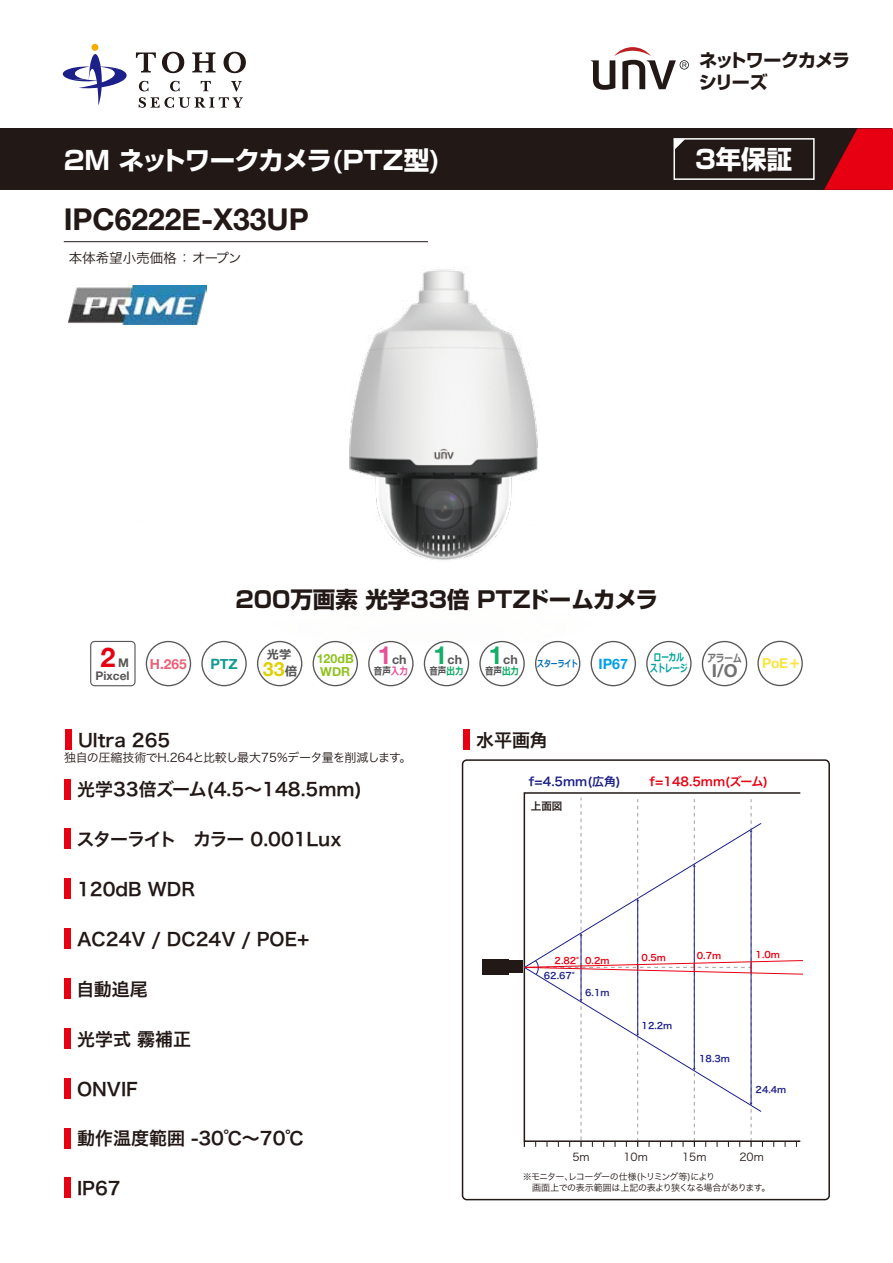
<style>
.page{position:relative;width:893px;height:1263px;background:#fff}
.page>*{position:absolute;margin:0;border:0;box-sizing:border-box;transform-origin:0 0}
.t1{font:700 30px "Helvetica Neue";color:#221815}
.t2{font:700 27px "Helvetica Neue";color:#e60012}
.t3{font:700 25.5px "Shin Go Pro";letter-spacing:-.02em;color:#fff}
.t4{font:700 22.5px "Shin Go Pro";color:#221815}
.t5{font:700 19.5px "Helvetica Neue";color:#dfd000}
.t6{font:18px "Hira Kaku Pro N W6";color:#221815}
.t7{font:18px "Hira Kaku Pro N W6";letter-spacing:-.05em;color:#221815}
.t8{font:700 18px/22.2px "Shin Go Pro";letter-spacing:-.055em;color:#221815}
.t9{font:700 17.85px "Helvetica Neue";color:#727171}
.t10{font:700 14.25px "Helvetica Neue";color:#00a0e9}
.t11{font:700 14.25px "Helvetica Neue";color:#129a92}
.t12{font:700 13.8px "Helvetica Neue";color:#ea6176}
.t13{font:700 13.8px "Helvetica Neue";color:#fae53d}
.t14{font:13.5px "Hira Kaku Pro N W3";color:#221815}
.t15{font:700 12.45px "Helvetica Neue";color:#595757}
.t16{font:700 12.45px/12.5px "Helvetica Neue";color:#8fc31f}
.t17{font:700 12.3px "Meiryo";color:#595757}
.t18{font:12px "Hira Kaku Pro N W3";letter-spacing:-.04em;color:#221815}
.t19{font:12px "Hira Kaku Pro N W6";color:#e60012}
.t20{font:12px "Hira Kaku Pro N W6";color:#1d2088}
.t21{font:700 11.85px "Helvetica Neue";color:#595757}
.t22{font:10.8px "Hira Kaku Pro N W3";color:#221815}
.t23{font:700 10.65px "Meiryo";color:#595757;scale:.8 1}
.t24{font:700 10.65px/10.6px "Meiryo";color:#00a29a;text-align:center;scale:.7 1}
.t25{font:700 10.65px "Meiryo";color:#727171;scale:.8 1}
.t26{font:10.5px "Hira Kaku Pro N W6";color:#221815}
.t27{font:700 9.15px "Meiryo";color:#036eb8;scale:.74 1}
.t28{font:9px/10.8px "Hira Kaku Pro N W3";letter-spacing:-.055em;color:#221815}
.t29{font:9px "Hira Kaku Pro N W6";color:#1d2088}
.t30{font:9px "Hira Kaku Pro N W6";color:#e60012}
.s1{font-size:24.9px;color:#e85298}
.s2{font-size:24.9px;color:#13ae67}
.s3{font-family:"Meiryo"}
.s4{color:#13ae67}
.s5{font-family:"Meiryo";font-size:12.45px;color:#595757}
.s6{color:#e85298}
</style>
<div class="page">
<img style="left:91px;top:242px;width:692px;height:399px">
<div style="left:0;top:128px;width:892px;height:62px;background:#221815"></div>
<svg style="left:824px;top:128px;width:69px;height:62px"></svg>
<svg style="left:590px;top:47px;width:99px;height:43px"></svg>
<div style="left:91px;top:44px;width:7px;height:7px;background:#f7ab00;border-radius:50%"></div>
<svg style="left:62px;top:50px;width:65px;height:55px"></svg>
<svg style="left:139px;top:81px;width:9px;height:10px"></svg>
<svg style="left:170px;top:81px;width:10px;height:10px"></svg>
<svg style="left:201px;top:81px;width:10px;height:10px"></svg>
<svg style="left:231px;top:81px;width:11px;height:10px"></svg>
<svg style="left:139px;top:97px;width:104px;height:11px"></svg>
<svg style="left:136px;top:52px;width:20px;height:21px"></svg>
<svg style="left:162px;top:52px;width:22px;height:21px"></svg>
<svg style="left:192px;top:52px;width:24px;height:20px"></svg>
<svg style="left:224px;top:52px;width:22px;height:21px"></svg>
<div style="left:463px;top:729px;width:6px;height:21px;background:#e60012"></div>
<div style="left:482px;top:959px;width:26px;height:16px;background:#221815"></div>
<div style="left:508px;top:961px;width:15px;height:12px;background:#221815"></div>
<div style="left:462px;top:759px;width:368px;height:441px;border:2px solid #221815;border-radius:4px"></div>
<div style="left:65px;top:729px;width:6px;height:21px;background:#e60012"></div>
<div style="left:64px;top:779px;width:6px;height:20px;background:#e60012"></div>
<div style="left:64px;top:828px;width:6px;height:21px;background:#e60012"></div>
<div style="left:64px;top:878px;width:6px;height:21px;background:#e60012"></div>
<div style="left:64px;top:928px;width:6px;height:21px;background:#e60012"></div>
<div style="left:64px;top:978px;width:6px;height:21px;background:#e60012"></div>
<div style="left:64px;top:1078px;width:6px;height:20px;background:#e60012"></div>
<div style="left:64px;top:1128px;width:6px;height:20px;background:#e60012"></div>
<div style="left:64px;top:1177px;width:6px;height:21px;background:#e60012"></div>
<div style="left:64px;top:1028px;width:6px;height:21px;background:#e60012"></div>
<svg style="left:524px;top:797px;width:279px;height:350px"></svg>
<hr style="left:64px;top:241px;width:364px;height:1px;background:#221815">
<img style="left:69px;top:286px;width:138px;height:38px">
<div style="left:673px;top:138px;width:142px;height:42px;border:2px solid #fff"></div>
<svg style="left:675px;top:139px;width:10px;height:10px"></svg>
<svg style="left:591px;top:641px;width:45px;height:45px"></svg>
<svg style="left:757px;top:641px;width:46px;height:45px"></svg>
<svg style="left:90px;top:641px;width:46px;height:45px"></svg>
<svg style="left:479px;top:641px;width:46px;height:45px"></svg>
<svg style="left:702px;top:641px;width:45px;height:45px"></svg>
<svg style="left:646px;top:641px;width:46px;height:45px"></svg>
<svg style="left:257px;top:641px;width:45px;height:45px"></svg>
<svg style="left:313px;top:641px;width:45px;height:45px"></svg>
<svg style="left:201px;top:641px;width:46px;height:45px"></svg>
<svg style="left:146px;top:641px;width:45px;height:45px"></svg>
<svg style="left:535px;top:641px;width:45px;height:45px"></svg>
<svg style="left:368px;top:641px;width:46px;height:45px"></svg>
<svg style="left:424px;top:641px;width:45px;height:45px"></svg>
<h3 class="t3" style="left:64px;top:140px;width:378px">2M ネットワークカメラ(PTZ型)</h3>
<h1 class="t1" style="left:64px;top:196px;width:247px">IPC6222E-X33UP</h1>
<p class="t14" style="left:69px;top:246px;width:174px">本体希望小売価格 ： オープン</p>
<p class="t8" style="left:699px;top:47px;width:153px">ネットワークカメラシリーズ</p>
<h3 class="t3" style="left:695px;top:139px;width:99px">3年保証</h3>
<p class="t4" style="left:235px;top:582px;width:424px">200万画素 光学33倍 PTZドームカメラ</p>
<p class="t15" style="left:378px;top:650px;width:30px"><span class="s1">1</span>ch</p>
<p class="t15" style="left:433px;top:650px;width:30px"><span class="s2">1</span>ch</p>
<p class="t15" style="left:489px;top:650px;width:30px"><span class="s2">1</span>ch</p>
<p class="t25" style="left:707px;top:650px;width:44px">アラーム</p>
<p class="t9" style="left:712px;top:657px;width:27px">I/O</p>
<h2 class="t2" style="left:101px;top:636px;width:17px">2</h2>
<p class="t21" style="left:118px;top:653px;width:12px">M</p>
<p class="t10" style="left:598px;top:652px;width:31px">IP67</p>
<p class="t13" style="left:762px;top:653px;width:41px">PoE<span class="s3">＋</span></p>
<p class="t21" style="left:96px;top:666px;width:36px">Pixcel</p>
<p class="t23" style="left:485px;top:664px;width:44px">音声<span class="s4">出力</span></p>
<p class="t17" style="left:267px;top:646px;width:26px">光学</p>
<p class="t5" style="left:263px;top:654px;width:36px">33<span class="s5">倍</span></p>
<p class="t16" style="left:317px;top:653px;width:39px">120dB<br>WDR</p>
<p class="t24" style="left:650px;top:652px;width:55px">ローカルストレージ</p>
<p class="t12" style="left:150px;top:653px;width:38px">H.265</p>
<p class="t11" style="left:210px;top:652px;width:29px">PTZ</p>
<p class="t27" style="left:537px;top:657px;width:57px">スターライト</p>
<p class="t23" style="left:374px;top:664px;width:44px">音声<span class="s6">入力</span></p>
<p class="t23" style="left:429px;top:664px;width:44px">音声<span class="s4">出力</span></p>
<p class="t6" style="left:78px;top:723px;width:94px">Ultra 265</p>
<p class="t18" style="left:64px;top:747px;width:349px">独自の圧縮技術でH.264と比較し最大75%データ量を削減します。</p>
<p class="t6" style="left:77px;top:773px;width:286px">光学33倍ズーム(4.5～148.5mm)</p>
<p class="t7" style="left:76px;top:823px;width:266px">スターライト　カラー 0.001Lux</p>
<p class="t6" style="left:77px;top:873px;width:120px">120dB WDR</p>
<p class="t6" style="left:77px;top:923px;width:234px">AC24V / DC24V / POE+</p>
<p class="t6" style="left:76px;top:973px;width:73px">自動追尾</p>
<p class="t6" style="left:77px;top:1023px;width:115px">光学式 霧補正</p>
<p class="t6" style="left:77px;top:1072px;width:62px">ONVIF</p>
<p class="t6" style="left:77px;top:1122px;width:228px">動作温度範囲 -30℃～70℃</p>
<p class="t6" style="left:77px;top:1172px;width:45px">IP67</p>
<p class="t6" style="left:476px;top:723px;width:73px">水平画角</p>
<p class="t20" style="left:529px;top:771px;width:93px">f=4.5mm(広角)</p>
<p class="t19" style="left:650px;top:771px;width:120px">f=148.5mm(ズーム)</p>
<p class="t26" style="left:531px;top:796px;width:33px">上面図</p>
<p class="t30" style="left:555px;top:952px;width:26px">2.82°</p>
<p class="t30" style="left:585px;top:952px;width:26px">0.2m</p>
<p class="t29" style="left:585px;top:985px;width:26px">6.1m</p>
<p class="t29" style="left:544px;top:967px;width:33px">62.67°</p>
<p class="t30" style="left:642px;top:949px;width:26px">0.5m</p>
<p class="t30" style="left:697px;top:947px;width:26px">0.7m</p>
<p class="t30" style="left:756px;top:946px;width:26px">1.0m</p>
<p class="t29" style="left:642px;top:1017px;width:32px">12.2m</p>
<p class="t29" style="left:699px;top:1050px;width:32px">18.3m</p>
<p class="t29" style="left:756px;top:1082px;width:32px">24.4m</p>
<p class="t22" style="left:572px;top:1147px;width:19px">5m</p>
<p class="t22" style="left:623px;top:1147px;width:26px">10m</p>
<p class="t22" style="left:682px;top:1147px;width:26px">15m</p>
<p class="t22" style="left:739px;top:1147px;width:26px">20m</p>
<p class="t28" style="left:523px;top:1171px;width:249px">※モニター、レコーダーの仕様(トリミング等)により<br>　画面上での表示範囲は上記の表より狭くなる場合があります。</p>
</div>
